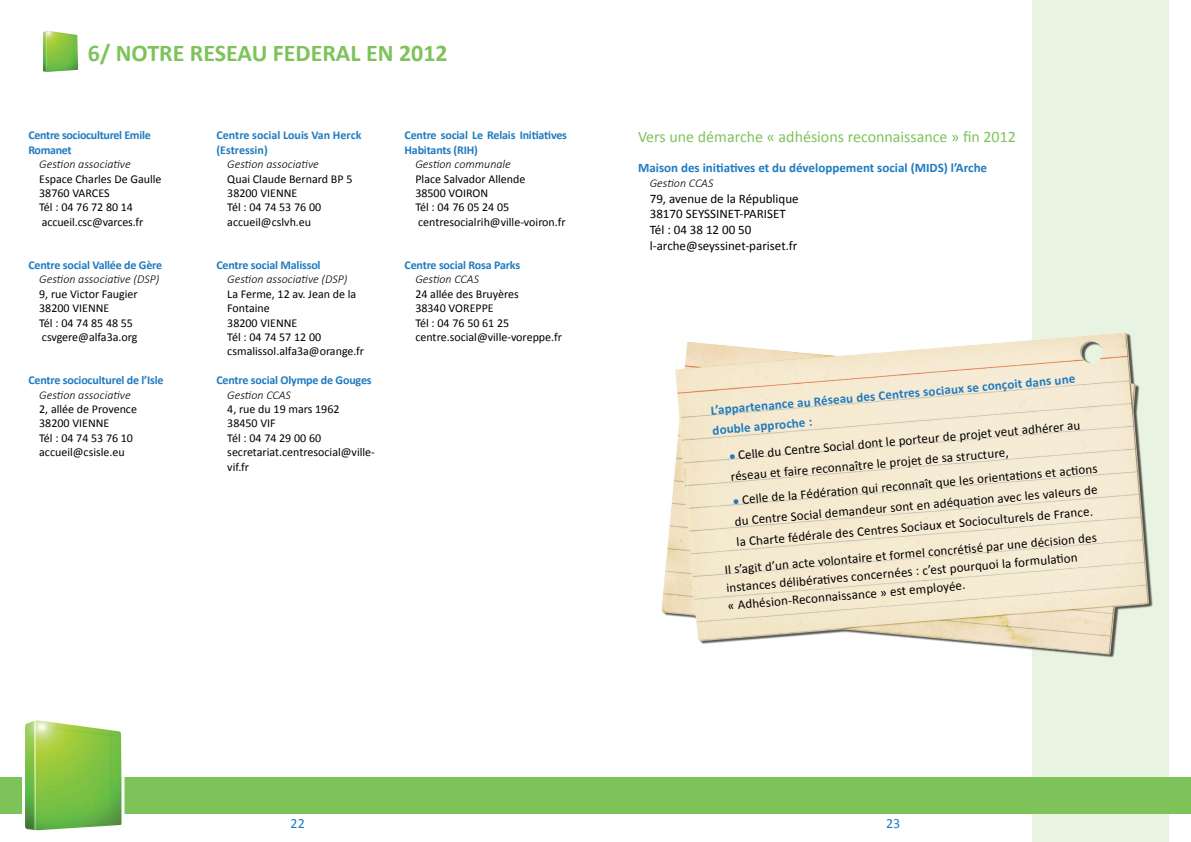
<style>
.page{position:relative;width:1191px;height:842px;background:#fff}
.page>*{position:absolute;margin:0;border:0;box-sizing:border-box;transform-origin:0 0}
.t1{font:700 24px "Calibri";color:#7dc35a}
.t2{font:16px "Calibri";color:#7dc35a}
.t3{font:14px "Calibri";color:#1f7bc0}
.t4{font:13px/15.6px "Calibri";color:#000}
.t5{font:700 13px/20px "Calibri";color:#1f7bc0}
.t6{font:12px/14.4px "Calibri";color:#000}
.t7{font:700 12px/14.4px "Calibri";letter-spacing:-.015em;color:#1f7bc0}
.t8{font:italic 300 12px "Calibri";color:#000}
.s1{font-weight:700;font-size:11px;color:#1f7bc0}
</style>
<div class="page">
<div style="left:1032px;top:0;width:136px;height:842px;background:#e9f3e2"></div>
<div style="left:0;top:777px;width:1191px;height:37px;background:#7dc35a"></div>
<img style="left:26px;top:720px;width:94px;height:110px">
<div style="left:22px;top:716px;width:102px;height:122px;border:3px solid #fff"></div>
<img style="left:661px;top:332px;width:492px;height:326px">
<img style="left:43px;top:31px;width:35px;height:41px">
<h1 class="t1" style="left:88px;top:37px;width:361px">6/ NOTRE RESEAU FEDERAL EN 2012</h1>
<p class="t7" style="left:28px;top:128px;width:124px">Centre socioculturel Emile<br>Romanet</p>
<p class="t8" style="left:39px;top:157px;width:93px">Gestion associative</p>
<p class="t6" style="left:39px;top:171px;width:124px">Espace Charles De Gaulle<br>38760 VARCES<br>Tél : 04 76 72 80 14 accueil.csc@varces.fr</p>
<p class="t7" style="left:28px;top:258px;width:135px">Centre social Vallée de Gère</p>
<p class="t8" style="left:39px;top:272px;width:122px">Gestion associative (DSP)</p>
<p class="t6" style="left:39px;top:287px;width:100px">9, rue Victor Faugier<br>38200 VIENNE<br>Tél : 04 74 85 48 55 csvgere@alfa3a.org</p>
<p class="t7" style="left:28px;top:373px;width:137px">Centre socioculturel de l’Isle</p>
<p class="t8" style="left:39px;top:387px;width:93px">Gestion associative</p>
<p class="t6" style="left:39px;top:402px;width:99px">2, allée de Provence<br>38200 VIENNE<br>Tél : 04 74 53 76 10 accueil@csisle.eu</p>
<p class="t7" style="left:216px;top:128px;width:146px">Centre social Louis Van Herck (Estressin)</p>
<p class="t8" style="left:227px;top:157px;width:93px">Gestion associative</p>
<p class="t6" style="left:227px;top:171px;width:127px">Quai Claude Bernard BP 5<br>38200 VIENNE<br>Tél : 04 74 53 76 00 accueil@cslvh.eu</p>
<p class="t7" style="left:216px;top:258px;width:106px">Centre social Malissol</p>
<p class="t8" style="left:227px;top:272px;width:122px">Gestion associative (DSP)</p>
<p class="t6" style="left:227px;top:287px;width:138px">La Ferme, 12 av. Jean de la<br>Fontaine<br>38200 VIENNE<br>Tél : 04 74 57 12 00 csmalissol.alfa3a@orange.fr</p>
<p class="t7" style="left:216px;top:373px;width:157px">Centre social Olympe de Gouges</p>
<p class="t8" style="left:227px;top:387px;width:65px">Gestion CCAS</p>
<p class="t6" style="left:227px;top:402px;width:149px">4, rue du 19 mars 1962<br>38450 VIF<br>Tél : 04 74 29 00 60 secretariat.centresocial@ville&shy;vif.fr</p>
<p class="t7" style="left:404px;top:128px;width:164px">Centre social Le Relais Initiatives<br>Habitants (RIH)</p>
<p class="t8" style="left:415px;top:157px;width:97px">Gestion communale</p>
<p class="t6" style="left:415px;top:171px;width:152px">Place Salvador Allende<br>38500 VOIRON<br>Tél : 04 76 05 24 05 centresocialrih@ville-voiron.fr</p>
<p class="t7" style="left:404px;top:258px;width:117px">Centre social Rosa Parks</p>
<p class="t8" style="left:415px;top:272px;width:65px">Gestion CCAS</p>
<p class="t6" style="left:415px;top:287px;width:148px">24 allée des Bruyères<br>38340 VOREPPE<br>Tél : 04 76 50 61 25 centre.social@ville-voreppe.fr</p>
<h2 class="t2" style="left:638px;top:126px;width:379px">Vers une démarche « adhésions reconnaissance » fin 2012</h2>
<p class="t5" style="left:638px;top:157px;width:351px">Maison des initiatives et du développement social (MIDS) l’Arche</p>
<p class="t8" style="left:650px;top:176px;width:65px">Gestion CCAS</p>
<p class="t4" style="left:650px;top:191px;width:150px">79, avenue de la République<br>38170 SEYSSINET-PARISET<br>Tél : 04 38 12 00 50 l-arche@seyssinet-pariset.fr</p>
<p class="t5" style="left:710px;top:400px;width:367px;rotate:-5deg">L’appartenance au Réseau des Centres sociaux se conçoit dans une double approche :</p>
<p class="t4" style="left:728px;top:445px;width:354px;line-height:21px;rotate:-5deg"><span class="s1">●</span> Celle du Centre Social dont le porteur de projet veut adhérer au réseau et faire reconnaître le projet de sa structure,</p>
<p class="t4" style="left:732px;top:490px;width:367px;line-height:21px;rotate:-5deg"><span class="s1">●</span> Celle de la Fédérati on qui reconnaît que les orientati ons et acti ons du Centre Social demandeur sont en adéquati on avec les valeurs de la Charte fédérale des Centres Sociaux et Socioculturels de France.</p>
<p class="t4" style="left:724px;top:561px;width:375px;line-height:18px;rotate:-5deg">Il s’agit d’un acte volontaire et formel concréti sé par une décision des instances délibérati ves concernées : c’est pourquoi la formulati on<br>« Adhésion-Reconnaissance » est employée.</p>
<p class="t3" style="left:291px;top:815px;width:16px">22</p>
<p class="t3" style="left:886px;top:815px;width:16px">23</p>
</div>
